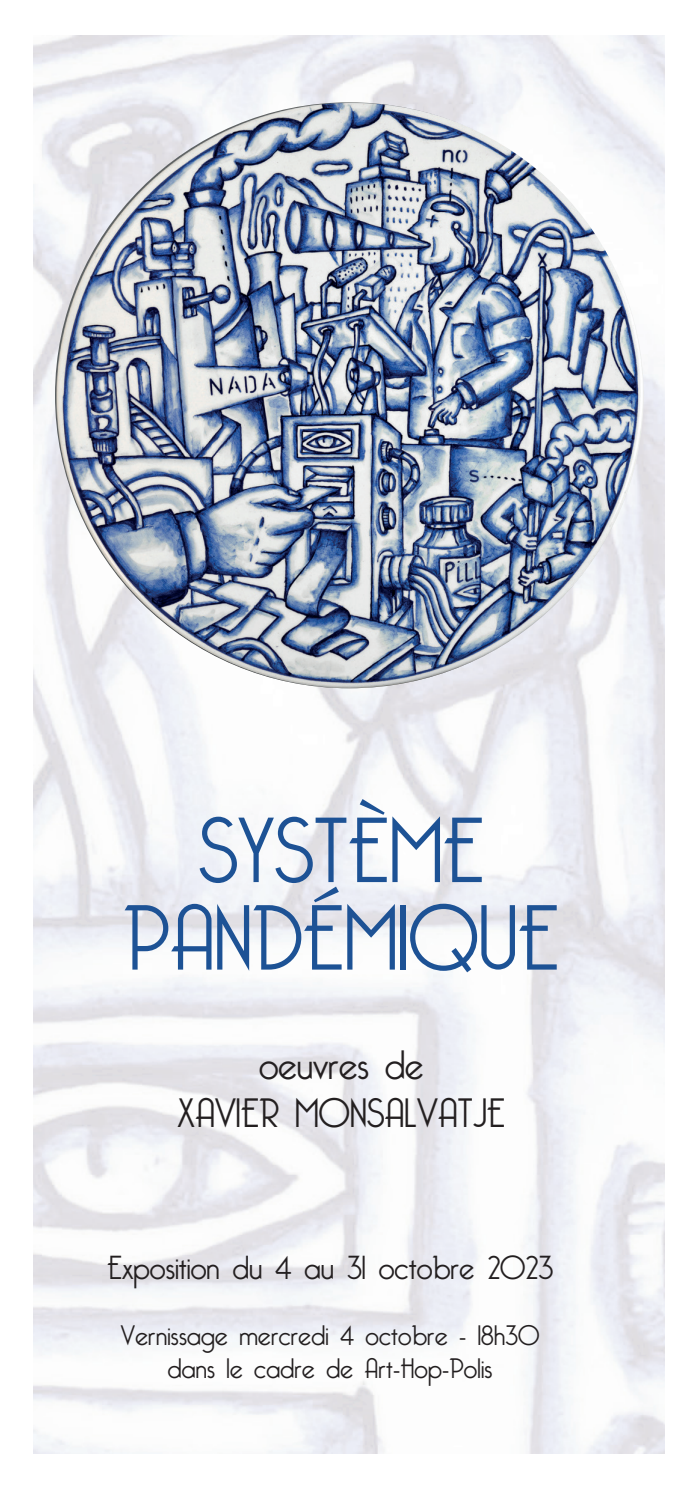
<style>
.page{position:relative;width:700px;height:1489px;background:#fff}
.page>*{position:absolute;margin:0;border:0;box-sizing:border-box;transform-origin:0 0}
.t1{font:300 90px/87.5px "Bellerose";color:#1d5295;text-align:center}
.t2{font:300 40px/48px "Bellerose";color:#231f20;text-align:center}
.t3{font:300 32.5px "Bellerose";color:#231f20}
.t4{font:300 27.5px/33px "Bellerose";letter-spacing:.01em;color:#231f20;text-align:center}
</style>
<div class="page">
<img style="left:55px;top:102px;width:588px;height:586px">
<h1 class="t1" style="left:123px;top:810px;width:437px">SYSTÈME<br>PANDÉMIQUE</h1>
<h2 class="t2" style="left:177px;top:1041px;width:329px">oeuvres de<br>XAVIER MONSALVATJE</h2>
<p class="t3" style="left:107px;top:1248px;width:447px">Exposition du 4 au 31 octobre 2023</p>
<p class="t4" style="left:121px;top:1319px;width:420px">Vernissage mercredi 4 octobre - 18h30 dans le cadre de Art-Hop-Polis</p>
</div>
